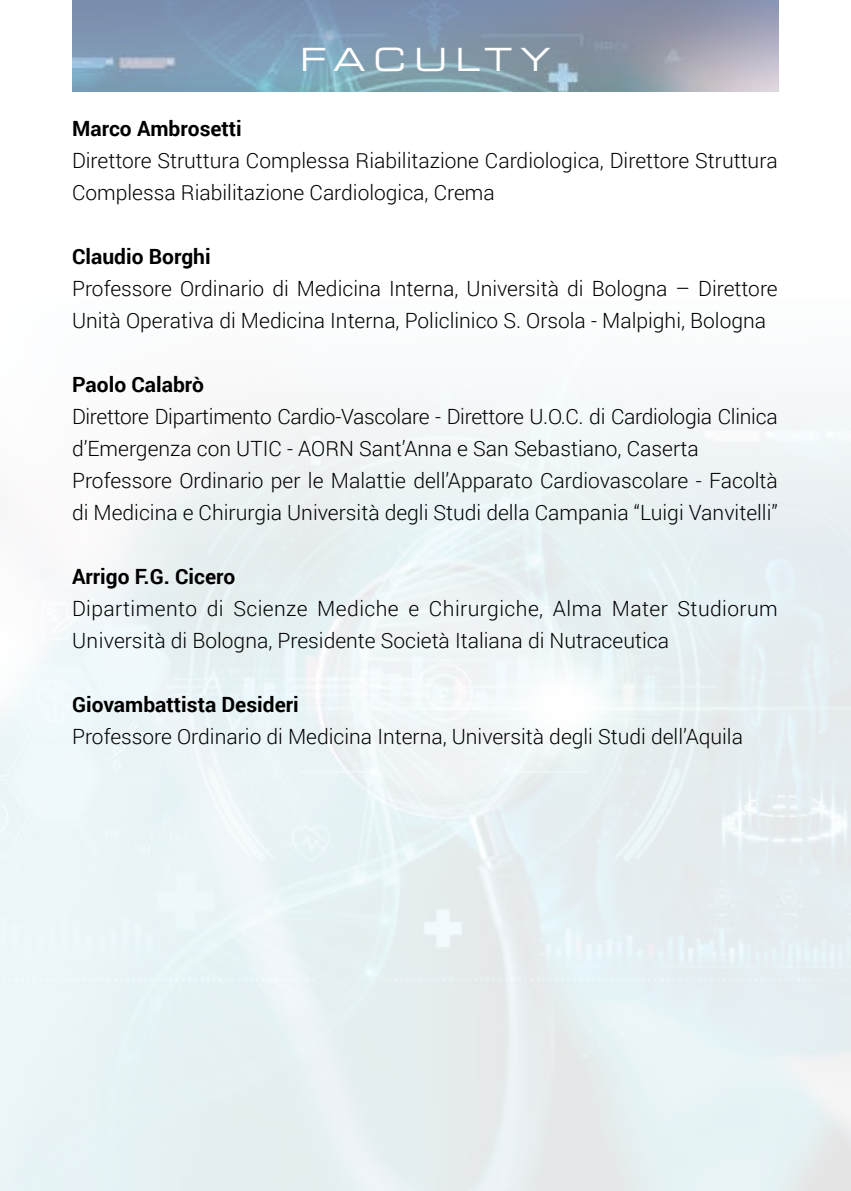
<style>
.page{position:relative;width:851px;height:1191px;background:#fff}
.page>*{position:absolute;margin:0;border:0;box-sizing:border-box;transform-origin:0 0}
.t1{font:32px "Eurostile Extended Two";letter-spacing:.25em;color:#fff}
.t2{font:300 21px/32px "Roboto";color:#000}
.t3{font:700 21px "Roboto";color:#000}
</style>
<div class="page">
<div style="left:0;top:0;width:850px;height:1191px;background:linear-gradient(to bottom,#fff,#e1edf0)"></div>
<svg style="left:72px;top:0;width:706px;height:91px"></svg>
<h1 class="t1" style="left:300px;top:38px;width:252px">FACULTY</h1>
<p class="t3" style="left:72px;top:114px;width:171px">Marco Ambrosetti</p>
<p class="t2" style="left:72px;top:144px;width:707px">Direttore Struttura Complessa Riabilitazione Cardiologica, Direttore Struttura<br>Complessa Riabilitazione Cardiologica, Crema</p>
<p class="t3" style="left:72px;top:242px;width:140px">Claudio Borghi</p>
<p class="t2" style="left:72px;top:272px;width:707px">Professore Ordinario di Medicina Interna, Università di Bologna – Direttore<br>Unità Operativa di Medicina Interna, Policlinico S. Orsola - Malpighi, Bologna</p>
<p class="t3" style="left:72px;top:370px;width:133px">Paolo Calabrò</p>
<p class="t2" style="left:72px;top:400px;width:707px">Direttore Dipartimento Cardio-Vascolare - Direttore U.O.C. di Cardiologia Clinica d’Emergenza con UTIC - AORN Sant’Anna e San Sebastiano, Caserta Professore Ordinario per le Malattie dell’Apparato Cardiovascolare - Facoltà di Medicina e Chirurgia Università degli Studi della Campania “Luigi Vanvitelli”</p>
<p class="t3" style="left:72px;top:562px;width:165px">Arrigo F.G. Cicero</p>
<p class="t2" style="left:72px;top:592px;width:707px">Dipartimento di Scienze Mediche e Chirurgiche, Alma Mater Studiorum<br>Università di Bologna, Presidente Società Italiana di Nutraceutica</p>
<p class="t3" style="left:72px;top:690px;width:228px">Giovambattista Desideri</p>
<p class="t2" style="left:72px;top:720px;width:672px">Professore Ordinario di Medicina Interna, Università degli Studi dell’Aquila</p>
</div>
